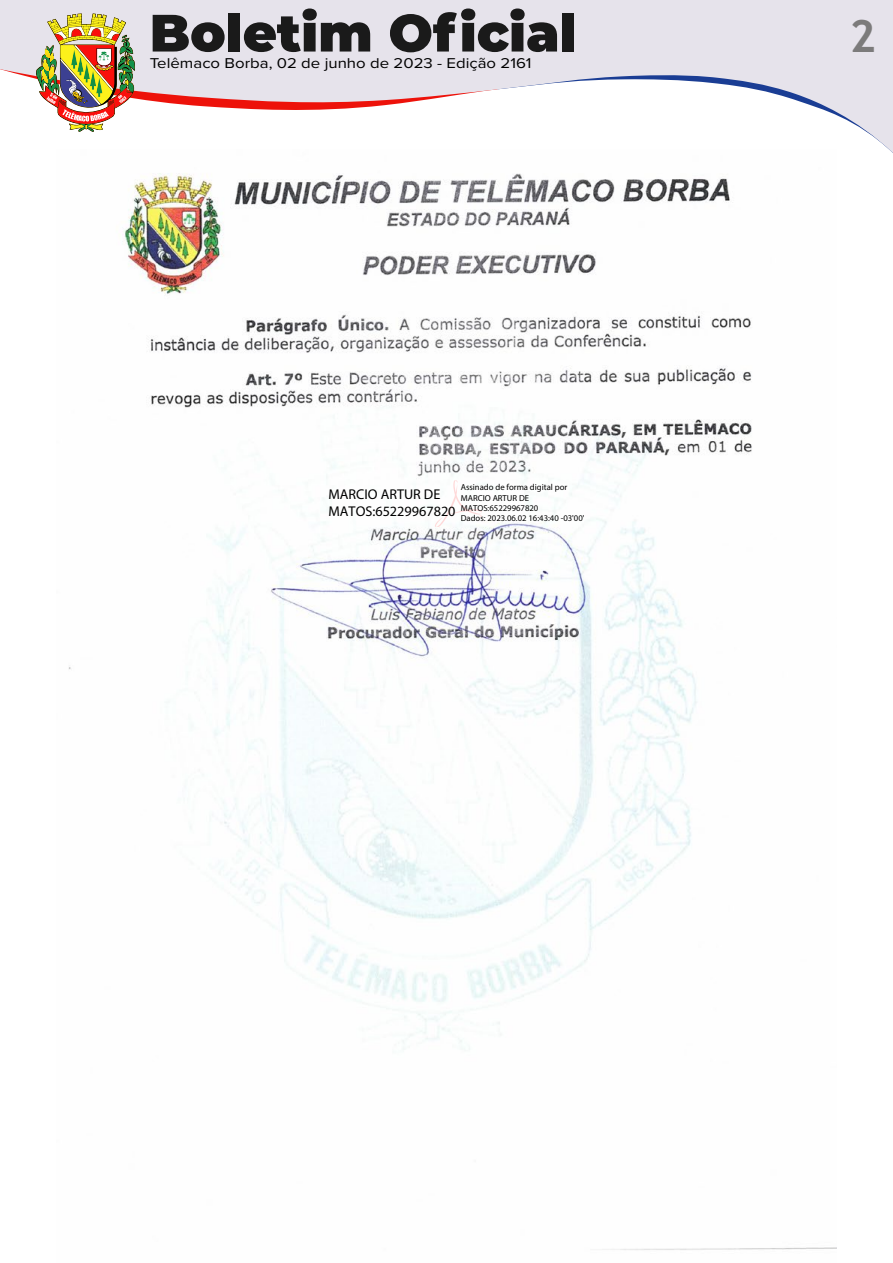
<style>
.page{position:relative;width:893px;height:1263px;background:#fff}
.page>*{position:absolute;margin:0;border:0;box-sizing:border-box;transform-origin:0 0}
.t1{font:700 45px "Trebuchet MS";color:#7c7b7b}
.t2{font:14.7px "Proxima Nova";color:#000;scale:1.14 1}
.t3{font:14.25px/17.1px "Myriad Pro";color:#000}
.t4{font:8.7px/10.4px "Myriad Pro";color:#000}
</style>
<div class="page">
<div style="left:0;top:0;width:893px;height:9px;background:#e6e3eb"></div>
<svg style="left:0;top:9px;width:893px;height:144px"></svg>
<img style="left:56px;top:150px;width:781px;height:1100px">
<svg style="left:435px;top:480px;width:47px;height:47px"></svg>
<h2 class="t2" style="left:150px;top:53px;width:337px">Telêmaco Borba, 02 de junho de 2023 - Edição 2161</h2>
<h3 class="t3" style="left:328px;top:485px;width:129px">MARCIO ARTUR DE<br>MATOS:65229967820</h3>
<p class="t4" style="left:461px;top:482px;width:125px">Assinado de forma digital por<br>MARCIO ARTUR DE<br>MATOS:65229967820<br>Dados: 2023.06.02 16:43:40 -03'00'</p>
<h1 class="t1" style="left:850px;top:8px;width:28px">2</h1>
</div>
